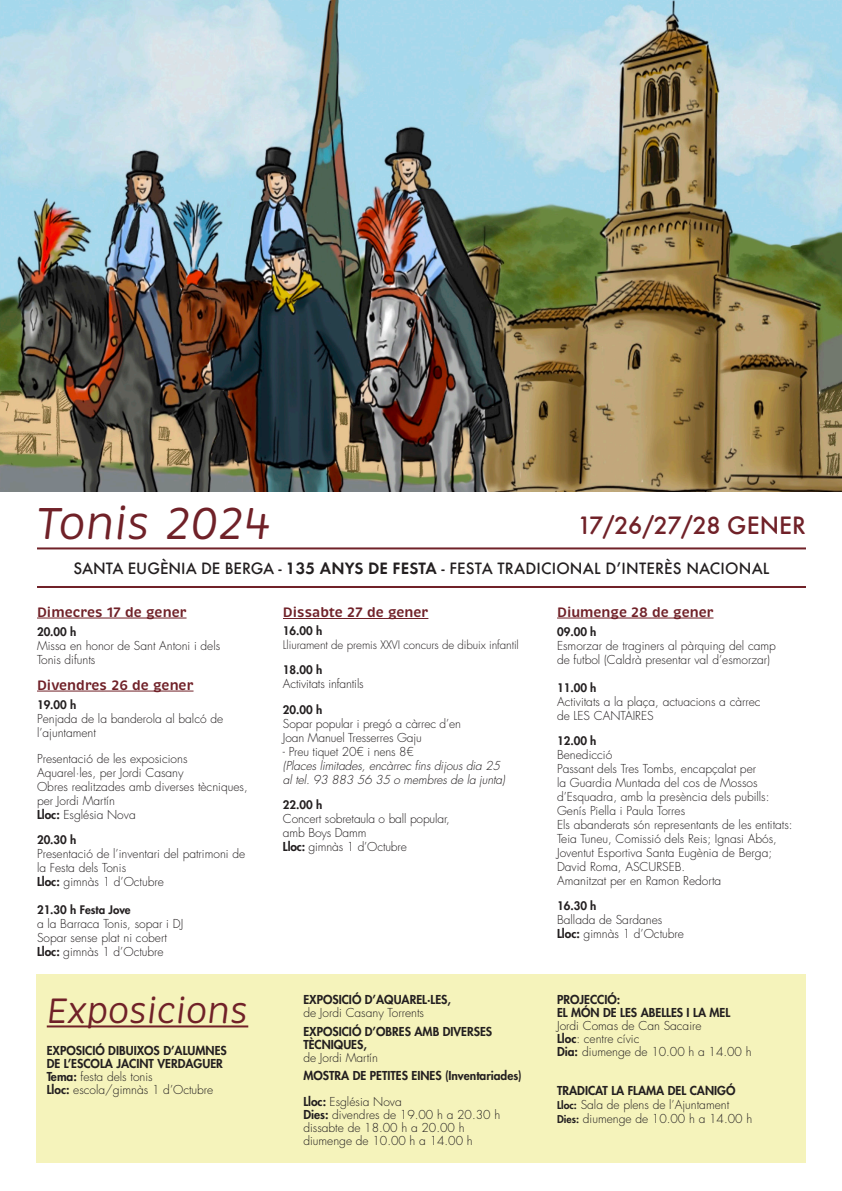
<style>
.page{position:relative;width:842px;height:1191px;background:#fff}
.page>*{position:absolute;margin:0;border:0;box-sizing:border-box;transform-origin:0 0}
.t1{font:italic 45.6px "Brevia";color:#702128}
.TITOLS_GRANS{font:italic 36px "Brevia";color:#702128}
.TRIPA{font:500 26px "Futura Round";color:#702128}
.TRIPA-2{font:500 17px "Futura Round";letter-spacing:.01em;color:#231f20}
.RESALTATS_BOLD{font:600 14px "Brevia";color:#702128}
.TRIPA-3{font:300 12px/14px "Futura Std";color:#231f20}
.TRIPA-4{font:800 12px/13px "Futura Std";color:#231f20}
.TRIPA_BOLD{font:800 12px/13px "Futura Std";color:#231f20}
.t2{font:italic 300 12px/14px "Futura Std";letter-spacing:-.01em;color:#231f20}
.TRIPA-5{font:800 11.5px "Futura Std";color:#231f20}
.t3{font:300 11.5px "Futura Std";letter-spacing:-.01em;color:#231f20}
.s1{font-weight:600}
.s2{font-weight:800}
.s3{font-weight:300}
.s4{font-weight:800;font-size:10.5px}
</style>
<div class="page">
<img style="left:0;top:0;width:842px;height:491px">
<div style="left:36px;top:974px;width:770px;height:188px;background:#f5f3bb"></div>
<hr style="left:37px;top:617px;width:150px;height:1px;background:#702128">
<hr style="left:37px;top:690px;width:157px;height:1px;background:#702128">
<hr style="left:283px;top:618px;width:145px;height:1px;background:#702128">
<hr style="left:557px;top:617px;width:156px;height:1px;background:#702128">
<hr style="left:47px;top:1025px;width:201px;height:2px;background:#702128">
<hr style="left:37px;top:586px;width:769px;height:2px;background:#702128">
<hr style="left:37px;top:547px;width:769px;height:2px;background:#702128">
<p class="t1" style="left:37px;top:495px;width:235px">Tonis 2024</p>
<p class="TRIPA" style="left:580px;top:506px;width:227px">17/26/27/28 GENER</p>
<p class="TRIPA-2" style="left:73px;top:556px;width:698px">SANTA EUGÈNIA DE BERGA - <span class="s1">135 ANYS DE FESTA</span> - FESTA TRADICIONAL D’INTERÈS NACIONAL</p>
<p class="RESALTATS_BOLD" style="left:37px;top:603px;width:151px">Dimecres 17 de gener</p>
<p class="TRIPA-5" style="left:37px;top:625px;width:41px">20.00 h</p>
<p class="TRIPA-3" style="left:37px;top:639px;width:185px">Missa en honor de Sant Antoni i dels<br>Tonis difunts</p>
<p class="RESALTATS_BOLD" style="left:37px;top:676px;width:158px">Divendres 26 de gener</p>
<p class="TRIPA-5" style="left:37px;top:698px;width:41px">19.00 h</p>
<p class="TRIPA-3" style="left:37px;top:712px;width:188px">Penjada de la banderola al balcó de l’ajuntament</p>
<p class="TRIPA-3" style="left:37px;top:751px;width:212px">Presentació de les exposicions<br>Aquarel·les, per Jordi Casany<br>Obres realitzades amb diverses tècniques, per Jordi Martín<br><span class="s2">Lloc:</span> Església Nova</p>
<p class="TRIPA-5" style="left:37px;top:832px;width:41px">20.30 h</p>
<p class="TRIPA-3" style="left:37px;top:847px;width:210px">Presentació de l’inventari del patrimoni de la Festa dels Tonis<br><span class="s2">Lloc:</span> gimnàs 1 d’Octubre</p>
<p class="TRIPA-5" style="left:37px;top:902px;width:95px">21.30 h Festa Jove</p>
<p class="TRIPA-3" style="left:37px;top:917px;width:148px">a la Barraca Tonis, sopar i DJ<br>Sopar sense plat ni cobert<br><span class="s2">Lloc:</span> gimnàs 1 d’Octubre</p>
<p class="TITOLS_GRANS" style="left:47px;top:988px;width:203px">Exposicions</p>
<p class="TRIPA-4" style="left:47px;top:1044px;width:182px">EXPOSICIÓ DIBUIXOS D’ALUMNES<br>DE L’ESCOLA JACINT VERDAGUER<br>Tema: <span class="s3">festa dels tonis<br></span>Lloc: <span class="s3">escola/gimnàs 1 d’Octubre</span></p>
<p class="RESALTATS_BOLD" style="left:283px;top:603px;width:147px">Dissabte 27 de gener</p>
<p class="TRIPA-5" style="left:283px;top:623px;width:41px">16.00 h</p>
<p class="t3" style="left:283px;top:638px;width:237px">Lliurament de premis XXVI concurs de dibuix infantil</p>
<p class="TRIPA-5" style="left:283px;top:663px;width:41px">18.00 h</p>
<p class="TRIPA-3" style="left:283px;top:677px;width:82px">Activitats infantils</p>
<p class="TRIPA-5" style="left:283px;top:702px;width:41px">20.00 h</p>
<p class="TRIPA-3" style="left:283px;top:717px;width:180px">Sopar popular i pregó a càrrec d’en<br>Joan Manuel Tresserres Gaju</p>
<p class="TRIPA-3" style="left:283px;top:745px;width:132px">- Preu tiquet 20€ i nens 8€</p>
<p class="t2" style="left:283px;top:759px;width:224px">(Places limitades, encàrrec fins dijous dia 25 al tel. 93 883 56 35 o membres de la junta)</p>
<p class="TRIPA-5" style="left:283px;top:797px;width:41px">22.00 h</p>
<p class="TRIPA-3" style="left:283px;top:812px;width:168px">Concert sobretaula o ball popular, amb Boys Damm<br><span class="s2">Lloc:</span> gimnàs 1 d’Octubre</p>
<p class="TRIPA_BOLD" style="left:303px;top:993px;width:149px">EXPOSICIÓ D’AQUAREL·LES, <span class="s3">de Jordi Casany Torrents</span></p>
<p class="TRIPA_BOLD" style="left:303px;top:1024px;width:190px">EXPOSICIÓ D’OBRES AMB DIVERSES<br>TÈCNIQUES,<br><span class="s3">de Jordi Martín</span></p>
<p class="TRIPA-4" style="left:303px;top:1062px;width:220px;line-height:26px">MOSTRA DE PETITES EINES (Inventariades)<br>Lloc: <span class="s3">Església Nova</span></p>
<p class="TRIPA-3" style="left:303px;top:1108px;width:198px;line-height:13px"><span class="s2">Dies:</span> divendres de 19.00 h a 20.30 h dissabte de 18.00 h a 20.00 h diumenge de 10.00 h a 14.00 h</p>
<p class="RESALTATS_BOLD" style="left:557px;top:603px;width:158px">Diumenge 28 de gener</p>
<p class="TRIPA-5" style="left:557px;top:624px;width:41px">09.00 h</p>
<p class="TRIPA-3" style="left:557px;top:638px;width:220px">Esmorzar de traginers al pàrquing del camp de futbol (Caldrà presentar val d’esmorzar)</p>
<p class="TRIPA-5" style="left:557px;top:680px;width:41px">11.00 h</p>
<p class="TRIPA-3" style="left:557px;top:694px;width:205px">Activitats a la plaça, actuacions a càrrec de LES CANTAIRES</p>
<p class="TRIPA-5" style="left:557px;top:733px;width:41px">12.00 h</p>
<p class="TRIPA-3" style="left:557px;top:748px;width:237px">Benedicció<br>Passant dels Tres Tombs, encapçalat per<br>la Guardia Muntada del cos de Mossos d’Esquadra, amb la presència dels pubills:<br>Genís Piella i Paula Torres<br>Els abanderats són representants de les entitats:<br>Teia Tuneu, Comissió dels Reis; Ignasi Abós, Joventut Esportiva Santa Eugènia de Berga; David Roma, ASCURSEB.<br>Amanitzat per en Ramon Redorta</p>
<p class="TRIPA-5" style="left:557px;top:899px;width:41px">16.30 h</p>
<p class="TRIPA-3" style="left:557px;top:913px;width:128px">Ballada de Sardanes<br><span class="s2">Lloc:</span> gimnàs 1 d’Octubre</p>
<p class="TRIPA-3" style="left:557px;top:993px;width:196px;line-height:13px"><span class="s2">PROJECCIÓ:<br>EL MÓN DE LES ABELLES I LA MEL<br></span>Jordi Comas de Can Sacaire<br><span class="s2">Lloc</span>: centre cívic<br><span class="s2">Dia:</span> diumenge de 10.00 h a 14.00 h</p>
<p class="TRIPA-3" style="left:557px;top:1084px;width:197px"><span class="s2">TRADICAT LA FLAMA DEL CANIGÓ<br></span><span class="s4">Lloc:</span> Sala de plens de l’Ajuntament<br><span class="s4">Dies:</span> diumenge de 10.00 h a 14.00 h</p>
</div>
